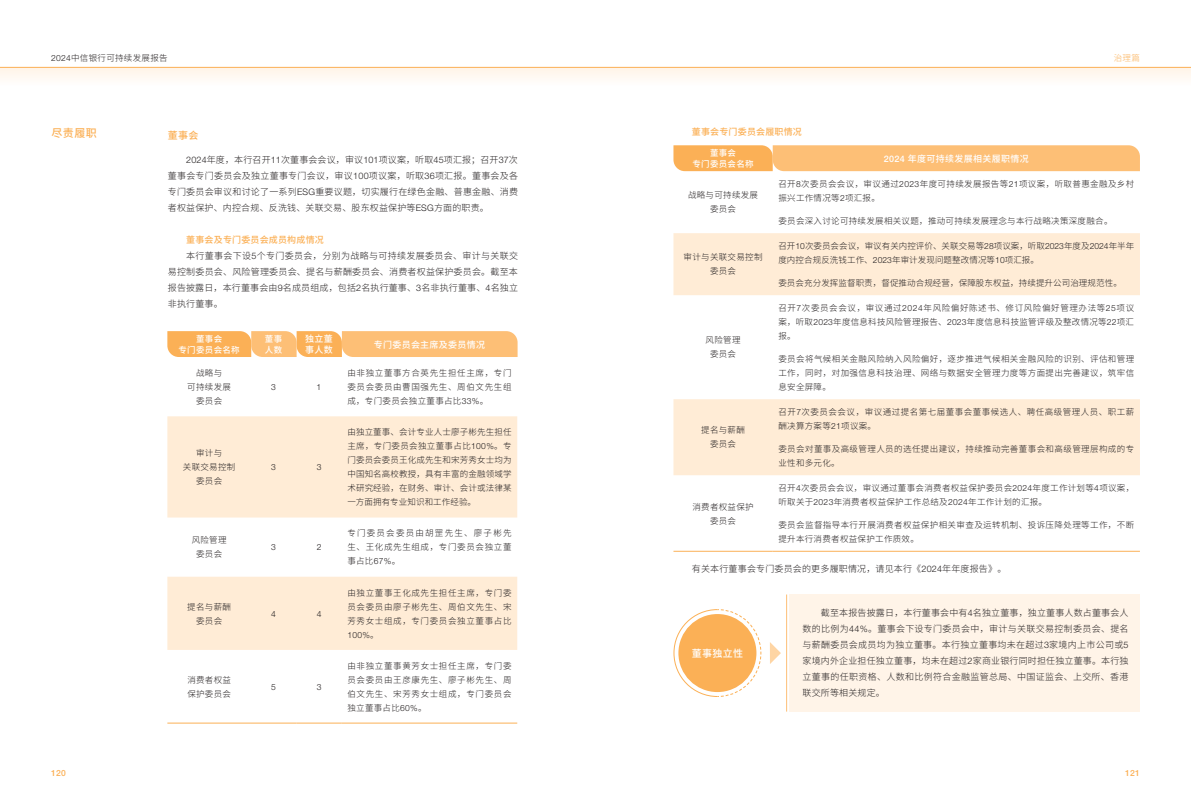
<style>
.page{position:relative;width:1191px;height:808px;background:#fff}
.page>*{position:absolute;margin:0;border:0;box-sizing:border-box;transform-origin:0 0}
.t1{font:500 11px "Source Han Sans CN";color:#fbb056}
.t2{font:500 10px "Source Han Sans CN";letter-spacing:.035em;color:#fff}
.t3{font:500 10px "Source Han Sans CN";color:#fbb056}
.t4{font:300 9px/16px "Source Han Sans CN";letter-spacing:.025em;color:#221e1f;text-align:justify}
.t5{font:500 9px/11px "Source Han Sans CN";letter-spacing:.035em;color:#fff}
.t6{font:500 9px "Source Han Sans CN";letter-spacing:.02em;color:#fbb056}
.t7{font:300 8.5px/14px "Source Han Sans CN";letter-spacing:.035em;color:#221e1f;text-align:center}
.t8{font:300 8.5px/14px "Source Han Sans CN";letter-spacing:.005em;color:#221e1f}
.t9{font:300 8.5px/14px "Source Han Sans CN";letter-spacing:.06em;color:#221e1f}
.t10{font:300 8.5px "Source Han Sans CN";letter-spacing:.01em;color:#221e1f}
.t11{font:500 8.5px/11px "Source Han Sans CN";letter-spacing:.035em;color:#fff;text-align:center}
.t12{font:300 8.5px "Helvetica Neue LT Pro";color:#221e1f}
.t13{font:500 8.5px "Helvetica Neue LT Pro";letter-spacing:.035em;color:#fbb056}
.t14{font:300 8.5px "Source Han Sans CN";color:#fbb056}
.s1{font-family:"Helvetica Neue LT Pro"}
.s2{font-family:"Source Han Sans CN"}
</style>
<div class="page">
<div style="left:0;top:68px;width:1190px;height:18px;background:#fff9f2"></div>
<hr style="left:0;top:67px;width:1191px;height:1px;background:#fbb056">
<svg style="left:673px;top:145px;width:467px;height:26px;background:#fcbd72"></svg>
<svg style="left:673px;top:233px;width:467px;height:242px;fill:#ffecd6"></svg>
<hr style="left:673px;top:551px;width:99px;height:1px;background:#fbb056">
<hr style="left:772px;top:551px;width:368px;height:1px;background:#fbb056">
<div style="left:789px;top:594px;width:351px;height:117px;background:#fff4e8"></div>
<hr style="left:786px;top:594px;width:1px;height:117px;background:#fdbf76">
<svg style="left:673px;top:609px;width:89px;height:88px"></svg>
<svg style="left:770px;top:642px;width:11px;height:22px"></svg>
<svg style="left:167px;top:331px;width:350px;height:26px;background:#fcbb6e"></svg>
<svg style="left:167px;top:416px;width:350px;height:234px;fill:#ffecd6"></svg>
<hr style="left:167px;top:723px;width:84px;height:1px;background:#fbb056">
<hr style="left:251px;top:723px;width:45px;height:1px;background:#fbb056">
<hr style="left:296px;top:723px;width:46px;height:1px;background:#fbb056">
<hr style="left:342px;top:723px;width:175px;height:1px;background:#fbb056">
<p class="t7" style="left:51px;top:51px;width:118px"><span class="s1">2024</span>中信银行可持续发展报告</p>
<p class="t14" style="left:1113px;top:53px;width:28px">治理篇</p>
<p class="t1" style="left:52px;top:127px;width:47px">尽责履职</p>
<p class="t3" style="left:168px;top:130px;width:32px">董事会</p>
<p class="t4" style="left:168px;top:152px;width:352px;text-indent:18px"><span class="s1">2024</span>年度，本行召开<span class="s1">11</span>次董事会会议，审议<span class="s1">101</span>项议案，听取<span class="s1">45</span>项汇报；召开<span class="s1">37</span>次董事会专门委员会及独立董事专门会议，审议<span class="s1">100</span>项议案，听取<span class="s1">36</span>项汇报。董事会及各专门委员会审议和讨论了一系列<span class="s1">ESG</span>重要议题，切实履行在绿色金融、普惠金融、消费者权益保护、内控合规、反洗钱、关联交易、股东权益保护等<span class="s1">ESG</span>方面的职责。</p>
<p class="t6" style="left:186px;top:235px;width:139px">董事会及专门委员会成员构成情况</p>
<p class="t4" style="left:186px;top:248px;width:333px">本行董事会下设<span class="s1">5</span>个专门委员会，分别为战略与可持续发展委员会、审计与关联交</p>
<p class="t4" style="left:168px;top:264px;width:351px">易控制委员会、风险管理委员会、提名与薪酬委员会、消费者权益保护委员会。截至本</p>
<p class="t4" style="left:168px;top:280px;width:352px">报告披露日，本行董事会由<span class="s1">9</span>名成员组成，包括<span class="s1">2</span>名执行董事、<span class="s1">3</span>名非执行董事、<span class="s1">4</span>名独立</p>
<p class="t4" style="left:168px;top:296px;width:56px">非执行董事。</p>
<p class="t11" style="left:178px;top:334px;width:63px">董事会<br>专门委员会名称</p>
<p class="t11" style="left:265px;top:334px;width:19px;text-align:left">董事人数</p>
<p class="t5" style="left:305px;top:334px;width:29px">独立董事人数</p>
<p class="t5" style="left:374px;top:339px;width:113px">专门委员会主席及委员情况</p>
<p class="t7" style="left:187px;top:366px;width:45px">战略与<br>可持续发展委员会</p>
<p class="t7" style="left:347px;top:366px;width:166px;text-align:justify">由非独立董事方合英先生担任主席，专门委员会委员由曹国强先生、周伯文先生组成，专门委员会独立董事占比<span class="s1">33%</span>。</p>
<p class="t12" style="left:271px;top:382px;width:6px">3</p>
<p class="t12" style="left:317px;top:382px;width:6px">1</p>
<p class="t7" style="left:183px;top:446px;width:54px">审计与<br>关联交易控制委员会</p>
<p class="t12" style="left:271px;top:462px;width:6px">3</p>
<p class="t12" style="left:317px;top:462px;width:6px">3</p>
<p class="t7" style="left:192px;top:533px;width:36px">风险管理委员会</p>
<p class="t12" style="left:271px;top:542px;width:6px">3</p>
<p class="t12" style="left:317px;top:542px;width:6px">2</p>
<p class="t7" style="left:187px;top:600px;width:45px">提名与薪酬委员会</p>
<p class="t12" style="left:271px;top:608px;width:6px">4</p>
<p class="t12" style="left:317px;top:608px;width:6px">4</p>
<p class="t7" style="left:187px;top:673px;width:45px;text-align:left">消费者权益保护委员会</p>
<p class="t12" style="left:271px;top:681px;width:6px">5</p>
<p class="t12" style="left:317px;top:681px;width:6px">3</p>
<p class="t7" style="left:347px;top:425px;width:166px;text-align:justify">由独立董事、会计专业人士廖子彬先生担任主席，专门委员会独立董事占比<span class="s1">100%</span>。专门委员会委员王化成先生和宋芳秀女士均为中国知名高校教授，具有丰富的金融领域学术研究经验，在财务、审计、会计或法律某一方面拥有专业知识和工作经验。</p>
<p class="t7" style="left:347px;top:526px;width:166px;text-align:justify">专门委员会委员由胡罡先生、廖子彬先生、王化成先生组成，专门委员会独立董事占比<span class="s1">67%</span>。</p>
<p class="t7" style="left:347px;top:585px;width:166px;text-align:justify">由独立董事王化成先生担任主席，专门委员会委员由廖子彬先生、周伯文先生、宋芳秀女士组成，专门委员会独立董事占比</p>
<p class="t12" style="left:347px;top:629px;width:33px">100%<span class="s2">。</span></p>
<p class="t7" style="left:347px;top:659px;width:166px;text-align:justify">由非独立董事黄芳女士担任主席，专门委员会委员由王彦康先生、廖子彬先生、周伯文先生、宋芳秀女士组成，专门委员会独立董事占比<span class="s1">60%</span>。</p>
<p class="t6" style="left:692px;top:127px;width:111px">董事会专门委员会履职情况</p>
<p class="t11" style="left:692px;top:148px;width:63px">董事会<br>专门委员会名称</p>
<p class="t5" style="left:884px;top:153px;width:146px"><span class="s1">2024</span> 年度可持续发展相关履职情况</p>
<p class="t7" style="left:688px;top:188px;width:72px">战略与可持续发展委员会</p>
<p class="t7" style="left:778px;top:177px;width:357px;text-align:left">召开<span class="s1">8</span>次委员会会议，审议通过<span class="s1">2023</span>年度可持续发展报告等<span class="s1">21</span>项议案，听取普惠金融及乡村振兴工作情况等<span class="s1">2</span>项汇报。</p>
<p class="t7" style="left:778px;top:214px;width:336px">委员会深入讨论可持续发展相关议题，推动可持续发展理念与本行战略决策深度融合。</p>
<p class="t7" style="left:683px;top:250px;width:80px">审计与关联交易控制委员会</p>
<p class="t7" style="left:705px;top:333px;width:36px">风险管理委员会</p>
<p class="t7" style="left:701px;top:423px;width:45px">提名与薪酬委员会</p>
<p class="t7" style="left:692px;top:499px;width:63px">消费者权益保护委员会</p>
<p class="t8" style="left:778px;top:239px;width:357px">召开<span class="s1">10</span>次委员会会议，审议有关内控评价、关联交易等<span class="s1">28</span>项议案，听取<span class="s1">2023</span>年度及<span class="s1">2024</span>年半年度内控合规反洗钱工作、<span class="s1">2023</span>年审计发现问题整改情况等<span class="s1">10</span>项汇报。</p>
<p class="t10" style="left:778px;top:278px;width:345px">委员会充分发挥监督职责，督促推动合规经营，保障股东权益，持续提升公司治理规范性。</p>
<p class="t7" style="left:778px;top:301px;width:357px;text-align:justify">召开<span class="s1">7</span>次委员会会议，审议通过<span class="s1">2024</span>年风险偏好陈述书、修订风险偏好管理办法等<span class="s1">25</span>项议案，听取<span class="s1">2023</span>年度信息科技风险管理报告、<span class="s1">2023</span>年度信息科技监管评级及整改情况等<span class="s1">22</span>项汇报。</p>
<p class="t7" style="left:778px;top:352px;width:357px;text-align:justify">委员会将气候相关金融风险纳入风险偏好，逐步推进气候相关金融风险的识别、评估和管理工作，同时，对加强信息科技治理、网络与数据安全管理力度等方面提出完善建议，筑牢信息安全屏障。</p>
<p class="t9" style="left:778px;top:405px;width:357px">召开<span class="s1">7</span>次委员会会议，审议通过提名第七届董事会董事候选人、聘任高级管理人员、职工薪酬决算方案等<span class="s1">21</span>项议案。</p>
<p class="t7" style="left:778px;top:442px;width:357px;text-align:left">委员会对董事及高级管理人员的选任提出建议，持续推动完善董事会和高级管理层构成的专业性和多元化。</p>
<p class="t7" style="left:778px;top:481px;width:357px;text-align:left">召开<span class="s1">4</span>次委员会会议，审议通过董事会消费者权益保护委员会<span class="s1">2024</span>年度工作计划等<span class="s1">4</span>项议案，听取关于<span class="s1">2023</span>年消费者权益保护工作总结及<span class="s1">2024</span>年工作计划的汇报。</p>
<p class="t7" style="left:778px;top:518px;width:357px;text-align:left">委员会监督指导本行开展消费者权益保护相关审查及运转机制、投诉压降处理等工作，不断提升本行消费者权益保护工作质效。</p>
<p class="t4" style="left:692px;top:561px;width:316px">有关本行董事会专门委员会的更多履职情况，请见本行《<span class="s1">2024</span>年年度报告》。</p>
<p class="t2" style="left:691px;top:647px;width:53px">董事独立性</p>
<p class="t4" style="left:802px;top:605px;width:328px;text-indent:18px">截至本报告披露日，本行董事会中有<span class="s1">4</span>名独立董事，独立董事人数占董事会人数的比例为<span class="s1">44%</span>。董事会下设专门委员会中，审计与关联交易控制委员会、提名与薪酬委员会成员均为独立董事。本行独立董事均未在超过<span class="s1">3</span>家境内上市公司或<span class="s1">5</span>家境内外企业担任独立董事，均未在超过<span class="s1">2</span>家商业银行同时担任独立董事。本行独立董事的任职资格、人数和比例符合金融监管总局、中国证监会、上交所、香港联交所等相关规定。</p>
<p class="t13" style="left:51px;top:768px;width:16px">120</p>
<p class="t13" style="left:1125px;top:768px;width:16px">121</p>
</div>
